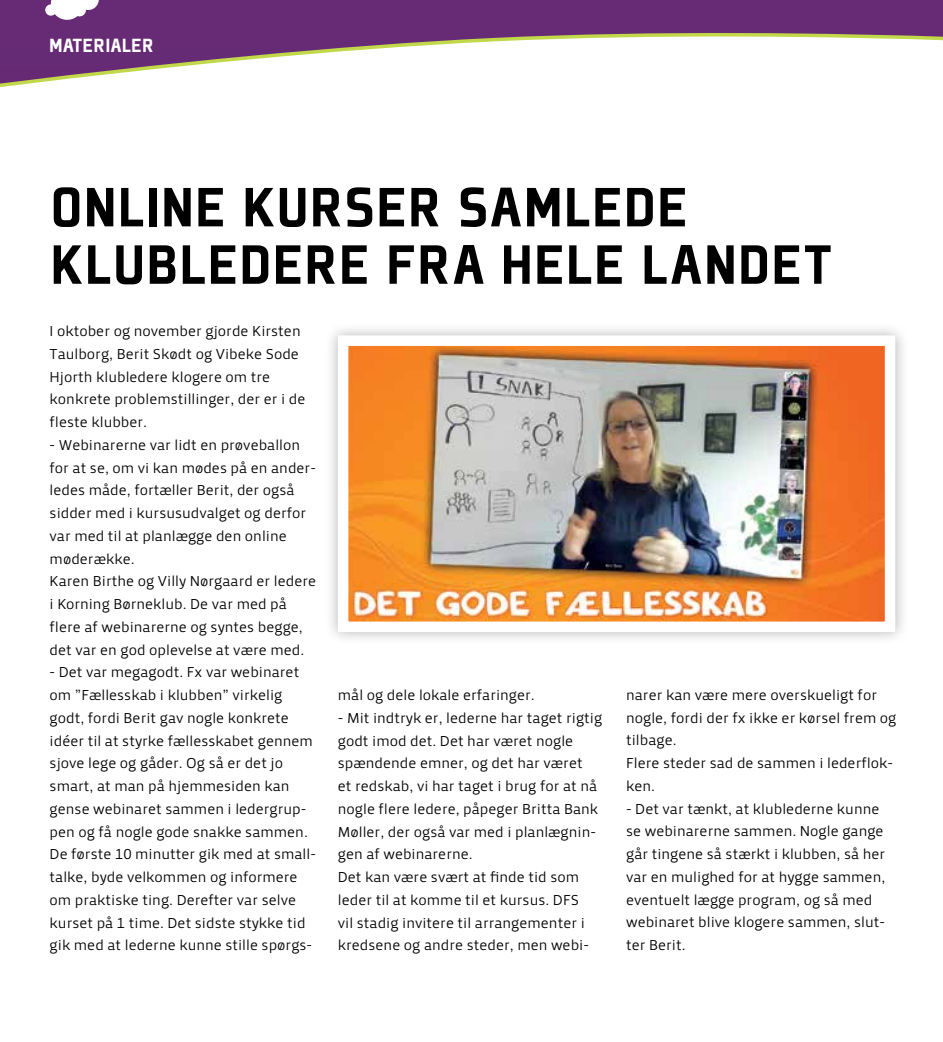
<style>
.page{position:relative;width:943px;height:1042px;background:#672b76}
.page>*{position:absolute;margin:0;border:0;box-sizing:border-box;transform-origin:0 0}
.t1{font:900 60.9px/57.4px "Plexes Pro";letter-spacing:.01em;color:#000}
.t2{font:900 21px "Plexes Pro";letter-spacing:.015em;color:#fff}
.t3{font:14.88px/22.8px "Priva One Pro";color:#000}
</style>
<div class="page">
<div style="left:0;top:33px;width:943px;height:1009px;background:#fff"></div>
<div style="left:324px;top:322px;width:584px;height:324px;background:#000;opacity:.3"></div>
<img style="left:349px;top:346px;width:535px;height:275px">
<div style="left:338px;top:335px;width:557px;height:297px;border:10px solid #fff"></div>
<svg style="left:50px;top:0;width:49px;height:20px"></svg>
<div style="left:73px;top:3px;width:13px;height:14px;background:#fff;border-radius:6px"></div>
<div style="left:45px;top:4px;width:12px;height:12px;background:#fff;border-radius:5px"></div>
<h2 class="t2" style="left:49px;top:32px;width:106px">MATERIALER</h2>
<h1 class="t1" style="left:50px;top:178px;width:782px">ONLINE KURSER SAMLEDE<br>KLUBLEDERE FRA HELE LANDET</h1>
<p class="t3" style="left:50px;top:320px;width:257px">I oktober og november gjorde Kirsten<br>Taulborg, Berit Skødt og Vibeke Sode<br>Hjorth klubledere klogere om tre konkrete problemstillinger, der er i de fleste klubber.</p>
<p class="t3" style="left:50px;top:433px;width:268px">- Webinarerne var lidt en prøveballon for at se, om vi kan mødes på en ander&shy;ledes måde, fortæller Berit, der også sidder med i kursusudvalget og derfor var med til at planlægge den online møderække.<br>Karen Birthe og Villy Nørgaard er ledere i Korning Børneklub. De var med på flere af webinarerne og syntes begge, det var en god oplevelse at være med.</p>
<p class="t3" style="left:50px;top:661px;width:268px">- Det var megagodt. Fx var webinaret om ”Fællesskab i klubben” virkelig godt, fordi Berit gav nogle konkrete idéer til at styrke fællesskabet gennem sjove lege og gåder. Og så er det jo smart, at man på hjemmesiden kan gense webinaret sammen i ledergrup&shy;pen og få nogle gode snakke sammen.<br>De første 10 minutter gik med at small&shy;talke, byde velkommen og informere om praktiske ting. Derefter var selve kurset på 1 time. Det sidste stykke tid gik med at lederne kunne stille spørgs-</p>
<p class="t3" style="left:338px;top:683px;width:198px">mål og dele lokale erfaringer.</p>
<p class="t3" style="left:338px;top:706px;width:266px">- Mit indtryk er, lederne har taget rigtig godt imod det. Det har været nogle spændende emner, og det har været<br>et redskab, vi har taget i brug for at nå nogle flere ledere, påpeger Britta Bank Møller, der også var med i planlægnin&shy;gen af webinarerne.<br>Det kan være svært at finde tid som leder til at komme til et kursus. DFS<br>vil stadig invitere til arrangementer i kredsene og andre steder, men webi-</p>
<p class="t3" style="left:626px;top:683px;width:272px">narer kan være mere overskueligt for nogle, fordi der fx ikke er kørsel frem og tilbage.<br>Flere steder sad de sammen i lederflok&shy;ken.</p>
<p class="t3" style="left:626px;top:797px;width:261px">- Det var tænkt, at klublederne kunne se webinarerne sammen. Nogle gange går tingene så stærkt i klubben, så her var en mulighed for at hygge sammen, eventuelt lægge program, og så med webinaret blive klogere sammen, slut&shy;ter Berit.</p>
</div>
